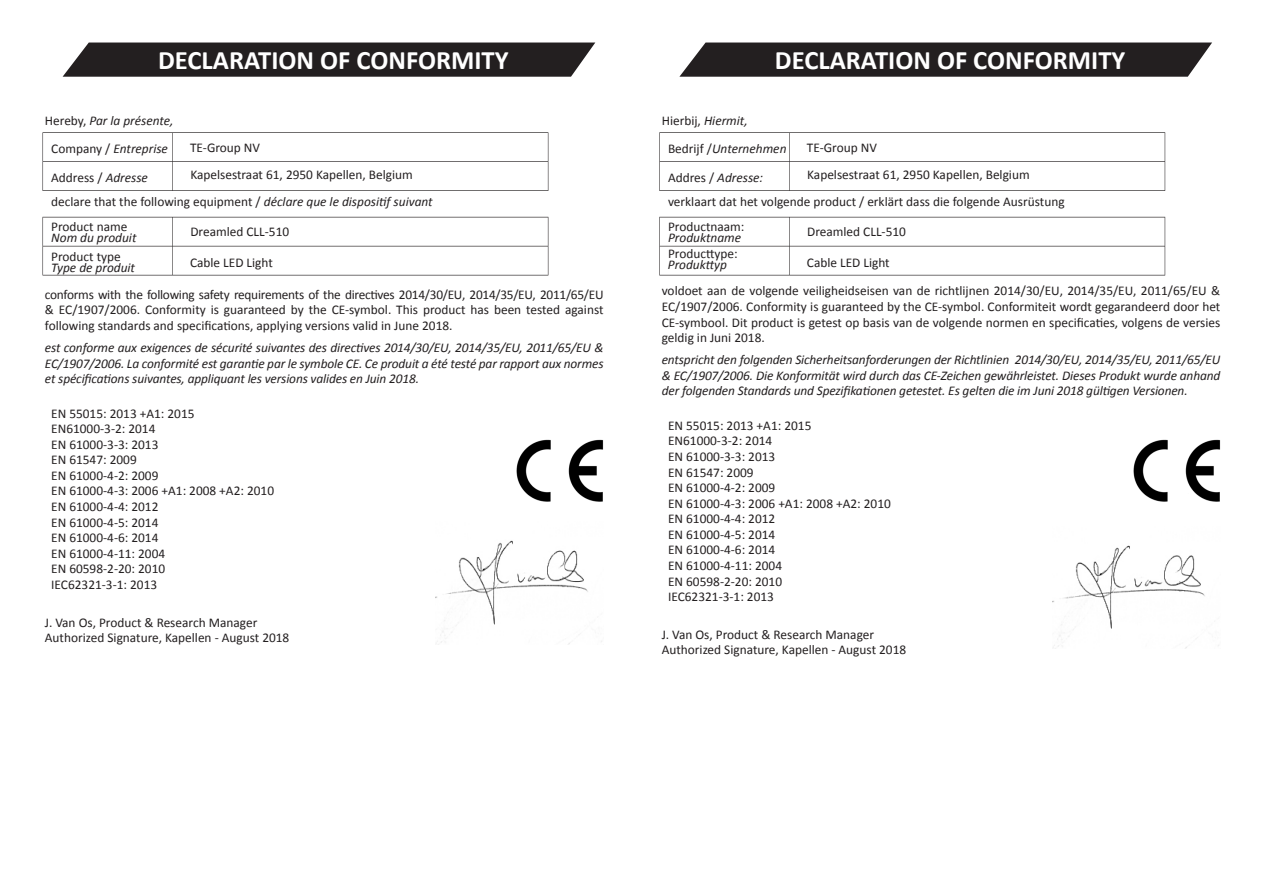
<style>
.page{position:relative;width:1263px;height:893px;background:#fff}
.page>*{position:absolute;margin:0;border:0;box-sizing:border-box;transform-origin:0 0}
.Standaard{font:700 26.7px "Calibri";color:#fff}
.t1{font:13.35px/15.6px "Calibri";color:#231f20;text-align:justify}
.t2{font:italic 13.35px/15.6px "Calibri";letter-spacing:-.01em;color:#231f20;text-align:justify}
.s1{font-style:normal}
.s2{font-style:italic}
</style>
<div class="page">
<svg style="left:63px;top:43px;width:532px;height:34px;background:#2e2b2c"></svg>
<hr style="left:173px;top:275px;width:375px;height:1px;background:#231f20">
<hr style="left:43px;top:275px;width:130px;height:1px;background:#231f20">
<hr style="left:173px;top:246px;width:375px;height:1px;background:#231f20">
<hr style="left:43px;top:246px;width:130px;height:1px;background:#231f20">
<svg style="left:548px;top:217px;width:1px;height:58px"></svg>
<svg style="left:172px;top:218px;width:1px;height:57px"></svg>
<hr style="left:173px;top:217px;width:375px;height:1px;background:#231f20">
<svg style="left:43px;top:218px;width:1px;height:57px"></svg>
<hr style="left:43px;top:217px;width:130px;height:1px;background:#231f20">
<hr style="left:173px;top:190px;width:375px;height:1px;background:#231f20">
<hr style="left:43px;top:190px;width:130px;height:1px;background:#231f20">
<hr style="left:173px;top:161px;width:375px;height:1px;background:#231f20">
<hr style="left:43px;top:161px;width:130px;height:1px;background:#231f20">
<svg style="left:548px;top:133px;width:1px;height:57px"></svg>
<svg style="left:172px;top:133px;width:1px;height:57px"></svg>
<hr style="left:173px;top:132px;width:375px;height:1px;background:#231f20">
<svg style="left:43px;top:133px;width:1px;height:57px"></svg>
<hr style="left:43px;top:132px;width:130px;height:1px;background:#231f20">
<img style="left:517px;top:440px;width:87px;height:62px">
<svg style="left:679px;top:43px;width:533px;height:34px;background:#2f2b2c"></svg>
<hr style="left:789px;top:275px;width:376px;height:1px;background:#231f20">
<hr style="left:659px;top:275px;width:130px;height:1px;background:#231f20">
<hr style="left:789px;top:246px;width:376px;height:1px;background:#231f20">
<hr style="left:659px;top:246px;width:130px;height:1px;background:#231f20">
<svg style="left:1165px;top:217px;width:1px;height:58px"></svg>
<svg style="left:789px;top:218px;width:1px;height:57px"></svg>
<hr style="left:789px;top:217px;width:376px;height:1px;background:#231f20">
<svg style="left:659px;top:218px;width:1px;height:57px"></svg>
<hr style="left:659px;top:217px;width:130px;height:1px;background:#231f20">
<hr style="left:789px;top:190px;width:376px;height:1px;background:#231f20">
<hr style="left:659px;top:190px;width:130px;height:1px;background:#231f20">
<hr style="left:789px;top:161px;width:376px;height:1px;background:#231f20">
<hr style="left:659px;top:161px;width:130px;height:1px;background:#231f20">
<svg style="left:1165px;top:133px;width:1px;height:57px"></svg>
<svg style="left:789px;top:133px;width:1px;height:57px"></svg>
<hr style="left:789px;top:132px;width:376px;height:1px;background:#231f20">
<svg style="left:659px;top:133px;width:1px;height:57px"></svg>
<hr style="left:659px;top:132px;width:130px;height:1px;background:#231f20">
<img style="left:1133px;top:440px;width:87px;height:62px">
<img style="left:436px;top:540px;width:166px;height:105px">
<img style="left:1052px;top:545px;width:167px;height:104px">
<p class="Standaard" style="left:158px;top:43px;width:352px">DECLARATION OF CONFORMITY</p>
<p class="t2" style="left:45px;top:112px;width:130px"><span class="s1">Hereby,</span> Par la présente,</p>
<p class="t2" style="left:51px;top:140px;width:118px"><span class="s1">Company /</span> Entreprise</p>
<p class="t1" style="left:51px;top:169px;width:98px">Address / <span class="s2">Adresse</span></p>
<p class="t1" style="left:51px;top:194px;width:383px">declare that the following equipment / <span class="s2">déclare que le dispositif suivant</span></p>
<p class="t1" style="left:51px;top:218px;width:78px">Product name</p>
<p class="t2" style="left:51px;top:229px;width:87px">Nom du produit</p>
<p class="t1" style="left:51px;top:248px;width:71px">Product type</p>
<p class="t2" style="left:51px;top:259px;width:85px">Type de produit</p>
<p class="t1" style="left:45px;top:286px;width:560px">conforms with the following safety requirements of the directives 2014/30/EU, 2014/35/EU, 2011/65/EU &amp; EC/1907/2006. Conformity is guaranteed by the CE-symbol. This product has been tested against following standards and specifications, applying versions valid in June 2018.</p>
<p class="t2" style="left:45px;top:339px;width:560px">est conforme aux exigences de sécurité suivantes des directives 2014/30/EU, 2014/35/EU, 2011/65/EU &amp; EC/1907/2006. La conformité est garantie par le symbole CE. Ce produit a été testé par rapport aux normes et spécifications suivantes, appliquant les versions valides en Juin 2018.</p>
<p class="t1" style="left:51px;top:405px;width:145px">EN 55015: 2013 +A1: 2015</p>
<p class="t1" style="left:51px;top:420px;width:106px">EN61000-3-2: 2014</p>
<p class="t1" style="left:51px;top:436px;width:109px">EN 61000-3-3: 2013</p>
<p class="t1" style="left:51px;top:451px;width:87px">EN 61547: 2009</p>
<p class="t1" style="left:51px;top:467px;width:109px">EN 61000-4-2: 2009</p>
<p class="t1" style="left:51px;top:483px;width:224px">EN 61000-4-3: 2006 +A1: 2008 +A2: 2010</p>
<p class="t1" style="left:51px;top:498px;width:109px">EN 61000-4-4: 2012</p>
<p class="t1" style="left:51px;top:514px;width:109px">EN 61000-4-5: 2014</p>
<p class="t1" style="left:51px;top:529px;width:109px">EN 61000-4-6: 2014</p>
<p class="t1" style="left:51px;top:545px;width:116px">EN 61000-4-11: 2004</p>
<p class="t1" style="left:51px;top:560px;width:116px">EN 60598-2-20: 2010</p>
<p class="t1" style="left:51px;top:576px;width:107px">IEC62321-3-1: 2013</p>
<p class="t1" style="left:45px;top:614px;width:214px">J. Van Os, Product &amp; Research Manager</p>
<p class="t1" style="left:45px;top:629px;width:246px">Authorized Signature, Kapellen - August 2018</p>
<p class="t1" style="left:190px;top:139px;width:71px">TE-Group NV</p>
<p class="t1" style="left:190px;top:167px;width:224px">Kapelsestraat 61, 2950 Kapellen, Belgium</p>
<p class="t1" style="left:190px;top:223px;width:100px">Dreamled CLL-510</p>
<p class="t1" style="left:190px;top:254px;width:84px">Cable LED Light</p>
<p class="Standaard" style="left:775px;top:43px;width:352px">DECLARATION OF CONFORMITY</p>
<p class="t1" style="left:662px;top:112px;width:87px">Hierbij, <span class="s2">Hiermit,</span></p>
<p class="t2" style="left:668px;top:140px;width:120px"><span class="s1">Bedrijf /</span>Unternehmen</p>
<p class="t2" style="left:668px;top:169px;width:97px"><span class="s1">Addres /</span> Adresse:</p>
<p class="t1" style="left:668px;top:194px;width:398px">verklaart dat het volgende product / erklärt dass die folgende Ausrüstung</p>
<p class="t1" style="left:668px;top:218px;width:78px">Productnaam:</p>
<p class="t2" style="left:668px;top:229px;width:75px">Produktname</p>
<p class="t1" style="left:668px;top:245px;width:71px">Producttype:</p>
<p class="t2" style="left:668px;top:256px;width:61px">Produkttyp</p>
<p class="t1" style="left:662px;top:282px;width:560px">voldoet aan de volgende veiligheidseisen van de richtlijnen 2014/30/EU, 2014/35/EU, 2011/65/EU &amp; EC/1907/2006. Conformity is guaranteed by the CE-symbol. Conformiteit wordt gegarandeerd door het CE-symbool. Dit product is getest op basis van de volgende normen en specificaties, volgens de versies geldig in Juni 2018.</p>
<p class="t2" style="left:662px;top:351px;width:560px">entspricht den folgenden Sicherheitsanforderungen der Richtlinien 2014/30/EU, 2014/35/EU, 2011/65/EU &amp; EC/1907/2006. Die Konformität wird durch das CE-Zeichen gewährleistet. Dieses Produkt wurde anhand der folgenden Standards und Spezifikationen getestet. Es gelten die im Juni 2018 gültigen Versionen.</p>
<p class="t1" style="left:668px;top:417px;width:145px">EN 55015: 2013 +A1: 2015</p>
<p class="t1" style="left:668px;top:433px;width:106px">EN61000-3-2: 2014</p>
<p class="t1" style="left:668px;top:448px;width:109px">EN 61000-3-3: 2013</p>
<p class="t1" style="left:668px;top:464px;width:87px">EN 61547: 2009</p>
<p class="t1" style="left:668px;top:479px;width:109px">EN 61000-4-2: 2009</p>
<p class="t1" style="left:668px;top:495px;width:224px">EN 61000-4-3: 2006 +A1: 2008 +A2: 2010</p>
<p class="t1" style="left:668px;top:510px;width:109px">EN 61000-4-4: 2012</p>
<p class="t1" style="left:668px;top:526px;width:109px">EN 61000-4-5: 2014</p>
<p class="t1" style="left:668px;top:541px;width:109px">EN 61000-4-6: 2014</p>
<p class="t1" style="left:668px;top:557px;width:116px">EN 61000-4-11: 2004</p>
<p class="t1" style="left:668px;top:573px;width:116px">EN 60598-2-20: 2010</p>
<p class="t1" style="left:668px;top:588px;width:107px">IEC62321-3-1: 2013</p>
<p class="t1" style="left:662px;top:626px;width:214px">J. Van Os, Product &amp; Research Manager</p>
<p class="t1" style="left:662px;top:642px;width:246px">Authorized Signature, Kapellen - August 2018</p>
<p class="t1" style="left:807px;top:139px;width:71px">TE-Group NV</p>
<p class="t1" style="left:807px;top:167px;width:224px">Kapelsestraat 61, 2950 Kapellen, Belgium</p>
<p class="t1" style="left:807px;top:223px;width:100px">Dreamled CLL-510</p>
<p class="t1" style="left:807px;top:254px;width:84px">Cable LED Light</p>
</div>
